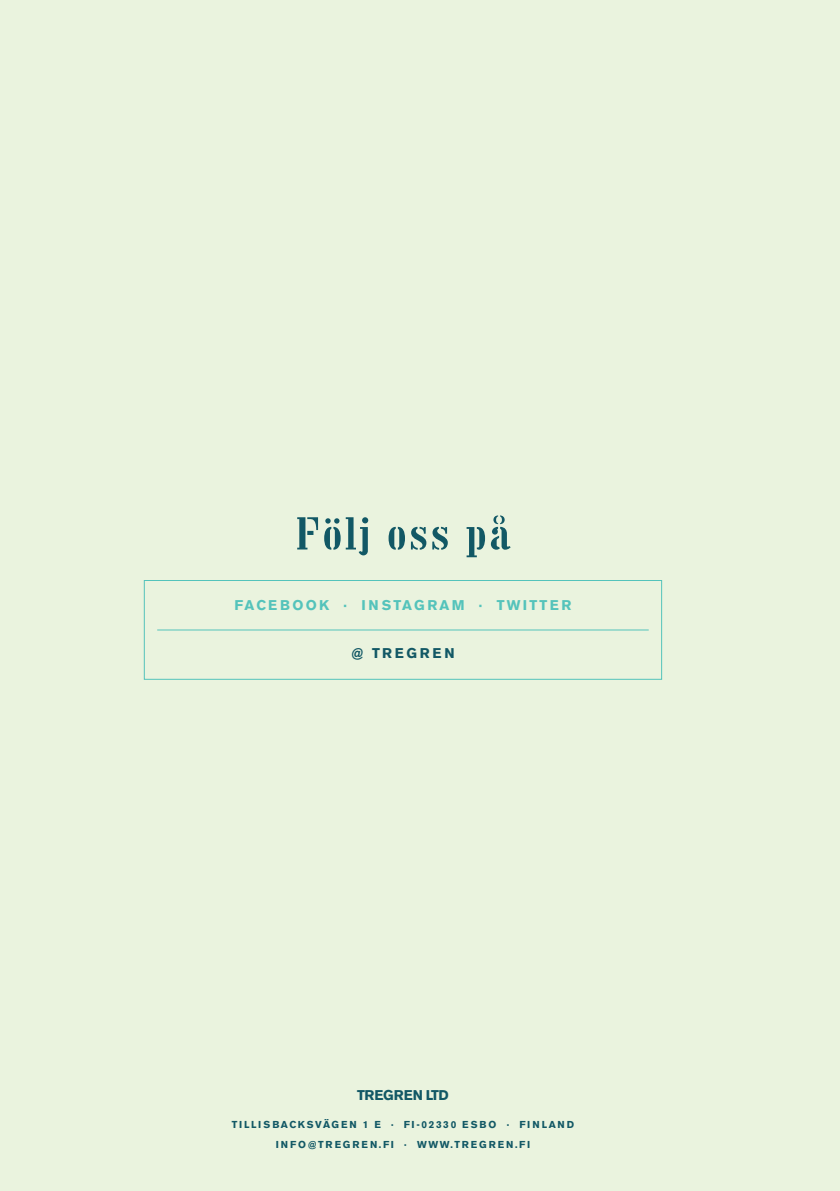
<style>
.page{position:relative;width:840px;height:1191px;background:#fff}
.page>*{position:absolute;margin:0;border:0;box-sizing:border-box;transform-origin:0 0}
.t1{font:condensed 51px "Le Corbusier";letter-spacing:.04em;color:#125865}
.t2{font:700 14px "Akzidenz Grotesk BE";letter-spacing:.16em;color:#54c3bb}
.t3{font:700 14px "Akzidenz Grotesk BE";letter-spacing:.2em;color:#125865}
.t4{font:700 10px/20px "Akzidenz Grotesk BE";letter-spacing:.18em;color:#125865}
.t5{font:700 10px "Akzidenz Grotesk BE";letter-spacing:.16em;color:#125865}
</style>
<div class="page">
<div style="left:0;top:0;width:839px;height:1191px;background:#eaf3de"></div>
<div style="left:144px;top:580px;width:517px;height:100px;border:1px solid #54c3bb"></div>
<hr style="left:157px;top:629px;width:491px;height:1px;background:#54c3bb">
<h1 class="t1" style="left:295px;top:505px;width:216px">Följ oss på</h1>
<h2 class="t2" style="left:234px;top:597px;width:12px">FAC</h2>
<h2 class="t2" style="left:268px;top:597px;width:38px">EBOOK</h2>
<h2 class="t2" style="left:343px;top:597px;width:190px">· I NSTAGR AM · TWITTER</h2>
<h2 class="t3" style="left:351px;top:645px;width:103px">@ TRE GREN</h2>
<h2 class="t3" style="left:357px;top:1087px;width:11px">TREGRE</h2>
<h2 class="t3" style="left:412px;top:1087px;width:37px">N LT D</h2>
<p class="t4" style="left:275px;top:1114px;width:300px;text-indent:31px">SVÄGEN 1 E · FI-02330 ESB O · FI NLAND<br>I NFO@TREGRE</p>
<p class="t5" style="left:232px;top:1118px;width:59px">TILL ISBACK</p>
<p class="t5" style="left:370px;top:1138px;width:94px">N.FI · WWW.TREGRE</p>
<p class="t5" style="left:506px;top:1138px;width:24px">N.FI</p>
</div>
